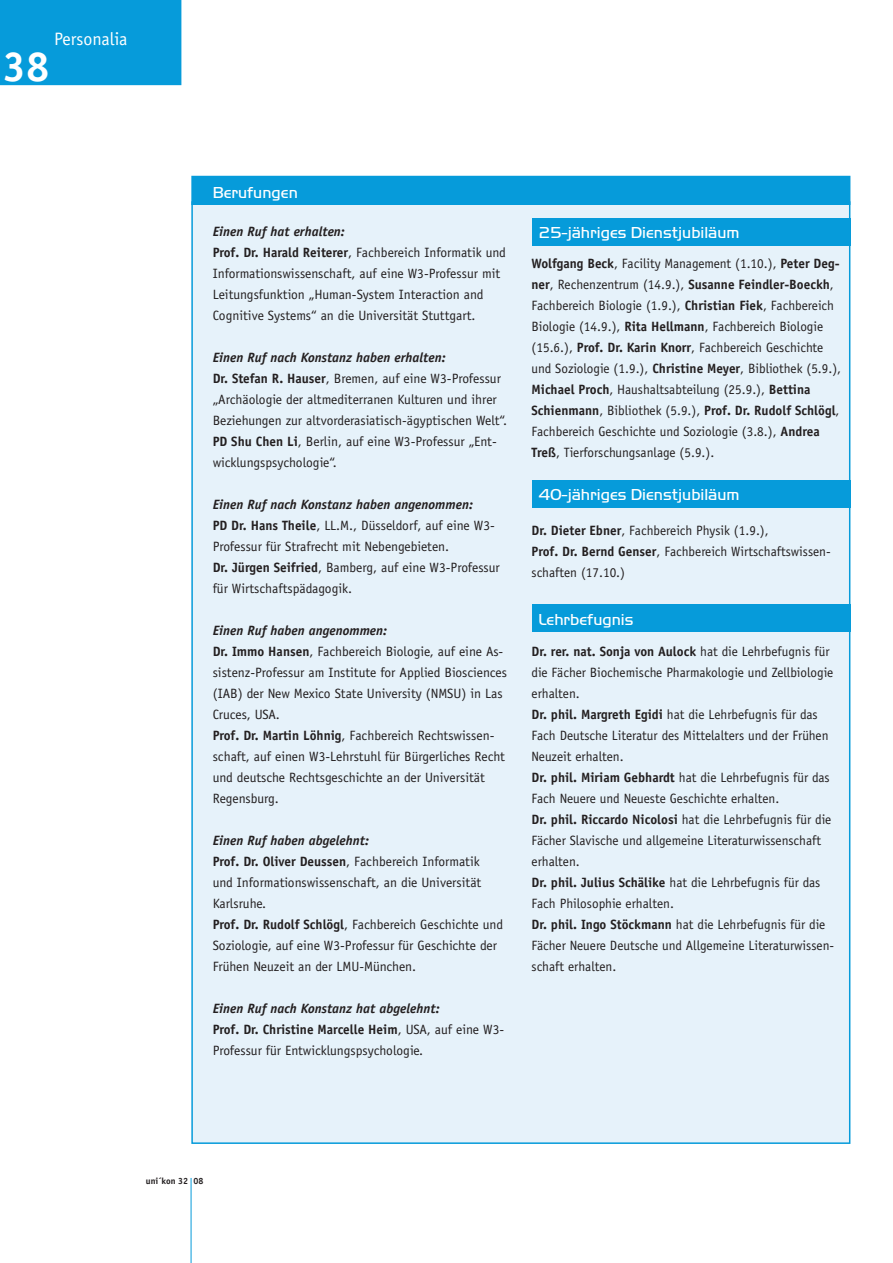
<style>
.page{position:relative;width:893px;height:1263px;background:#fff}
.page>*{position:absolute;margin:0;border:0;box-sizing:border-box;transform-origin:0 0}
.t1{font:700 42px "Officina Sans Std";color:#fff}
.t2{font:18px "Officina Sans Std";color:#fff}
.t3{font:300 16.5px "Handel Gothic EF";color:#fff}
.t4{font:13.5px/21px "Officina Sans Std";color:#231f20}
.t5{font:700 9px "Officina Sans Std";color:#231f20}
.s1{font-weight:700;font-style:italic}
.s2{font-weight:700}
</style>
<div class="page">
<div style="left:192px;top:202px;width:658px;height:941px;background:#e6f2fa"></div>
<div style="left:192px;top:176px;width:658px;height:28px;background:#069bda"></div>
<div style="left:191px;top:176px;width:659px;height:29px;border:2px solid #069bda"></div>
<div style="left:531px;top:604px;width:319px;height:28px;background:#069bda"></div>
<div style="left:531px;top:480px;width:319px;height:28px;background:#069bda"></div>
<div style="left:531px;top:218px;width:319px;height:27px;background:#069bda"></div>
<hr style="left:191px;top:1178px;width:1px;height:85px;background:#069bda">
<div style="left:0;top:0;width:181px;height:85px;background:#069bda"></div>
<h2 class="t2" style="left:54px;top:28px;width:75px">Personalia</h2>
<h2 class="t2" style="left:54px;top:34px;width:76px">personalia</h2>
<h1 class="t1" style="left:3px;top:41px;width:48px">38</h1>
<p class="t3" style="left:213px;top:182px;width:87px">Berufungen</p>
<p class="t4" style="left:213px;top:221px;width:295px"><span class="s1">Einen Ruf hat erhalten:<br></span><span class="s2">Prof. Dr. Harald Reiterer</span>, Fachbereich Informatik und Informationswissenschaft, auf eine W3-Professur mit Leitungsfunktion „Human-System Interaction and Cognitive Systems“ an die Universität Stuttgart.</p>
<p class="t4" style="left:213px;top:347px;width:296px"><span class="s1">Einen Ruf nach Konstanz haben erhalten:<br></span><span class="s2">Dr. Stefan R. Hauser</span>, Bremen, auf eine W3-Professur „Archäologie der altmediterranen Kulturen und ihrer Beziehungen zur altvorderasiatisch-ägyptischen Welt“.<br><span class="s2">PD Shu Chen Li</span>, Berlin, auf eine W3-Professur „Ent&shy;wicklungspsychologie“.</p>
<p class="t4" style="left:213px;top:494px;width:289px"><span class="s1">Einen Ruf nach Konstanz haben angenommen:<br></span><span class="s2">PD Dr. Hans Theile</span>, LL.M., Düsseldorf, auf eine W3- Professur für Strafrecht mit Nebengebieten.<br><span class="s2">Dr. Jürgen Seifried</span>, Bamberg, auf eine W3-Professur für Wirtschaftspädagogik.</p>
<p class="t4" style="left:213px;top:620px;width:296px"><span class="s1">Einen Ruf haben angenommen:<br></span><span class="s2">Dr. Immo Hansen</span>, Fachbereich Biologie, auf eine As&shy;sistenz-Professur am Institute for Applied Biosciences (IAB) der New Mexico State University (NMSU) in Las Cruces, USA.<br><span class="s2">Prof. Dr. Martin Löhnig</span>, Fachbereich Rechtswissen&shy;schaft, auf einen W3-Lehrstuhl für Bürgerliches Recht und deutsche Rechtsgeschichte an der Universität Regensburg.</p>
<p class="t4" style="left:213px;top:830px;width:292px"><span class="s1">Einen Ruf haben abgelehnt:<br></span><span class="s2">Prof. Dr. Oliver Deussen</span>, Fachbereich Informatik und Informationswissenschaft, an die Universität Karlsruhe.<br><span class="s2">Prof. Dr. Rudolf Schlögl</span>, Fachbereich Geschichte und Soziologie, auf eine W3-Professur für Geschichte der Frühen Neuzeit an der LMU-München.</p>
<p class="t4" style="left:213px;top:998px;width:293px"><span class="s1">Einen Ruf nach Konstanz hat abgelehnt:<br></span><span class="s2">Prof. Dr. Christine Marcelle Heim</span>, USA, auf eine W3-<br>Professur für Entwicklungspsychologie.</p>
<p class="t3" style="left:538px;top:222px;width:203px">25-jähriges Dienstjubiläum</p>
<p class="t4" style="left:531px;top:253px;width:311px"><span class="s2">Wolfgang Beck</span>, Facility Management (1.10.), <span class="s2">Peter Deg&shy;ner</span>, Rechenzentrum (14.9.), <span class="s2">Susanne Feindler-Boeckh</span>, Fachbereich Biologie (1.9.), <span class="s2">Christian Fiek</span>, Fachbereich Biologie (14.9.), <span class="s2">Rita Hellmann</span>, Fachbereich Biologie (15.6.), <span class="s2">Prof. Dr. Karin Knorr</span>, Fachbereich Geschichte und Soziologie (1.9.), <span class="s2">Christine Meyer</span>, Bibliothek (5.9.), <span class="s2">Michael Proch</span>, Haushaltsabteilung (25.9.), <span class="s2">Bettina Schienmann</span>, Bibliothek (5.9.), <span class="s2">Prof. Dr. Rudolf Schlögl</span>, Fachbereich Geschichte und Soziologie (3.8.), <span class="s2">Andrea Treß</span>, Tierforschungsanlage (5.9.).</p>
<p class="t3" style="left:538px;top:485px;width:203px">40-jähriges Dienstjubiläum</p>
<p class="t4" style="left:531px;top:520px;width:301px"><span class="s2">Dr. Dieter Ebner</span>, Fachbereich Physik (1.9.),<br><span class="s2">Prof. Dr. Bernd Genser</span>, Fachbereich Wirtschaftswissen&shy;schaften (17.10.)</p>
<p class="t3" style="left:538px;top:609px;width:97px">Lehrbefugnis</p>
<p class="t4" style="left:531px;top:641px;width:304px"><span class="s2">Dr. rer. nat. Sonja von Aulock</span> hat die Lehrbefugnis für die Fächer Biochemische Pharmakologie und Zellbiologie erhalten.<br><span class="s2">Dr. phil. Margreth Egidi</span> hat die Lehrbefugnis für das Fach Deutsche Literatur des Mittelalters und der Frühen Neuzeit erhalten.<br><span class="s2">Dr. phil. Miriam Gebhardt</span> hat die Lehrbefugnis für das Fach Neuere und Neueste Geschichte erhalten.<br><span class="s2">Dr. phil. Riccardo Nicolosi</span> hat die Lehrbefugnis für die Fächer Slavische und allgemeine Literaturwissenschaft erhalten.<br><span class="s2">Dr. phil. Julius Schälike</span> hat die Lehrbefugnis für das Fach Philosophie erhalten.<br><span class="s2">Dr. phil. Ingo Stöckmann</span> hat die Lehrbefugnis für die Fächer Neuere Deutsche und Allgemeine Literaturwissen&shy;schaft erhalten.</p>
<p class="t5" style="left:146px;top:1176px;width:59px">uni´kon 32 08</p>
</div>
